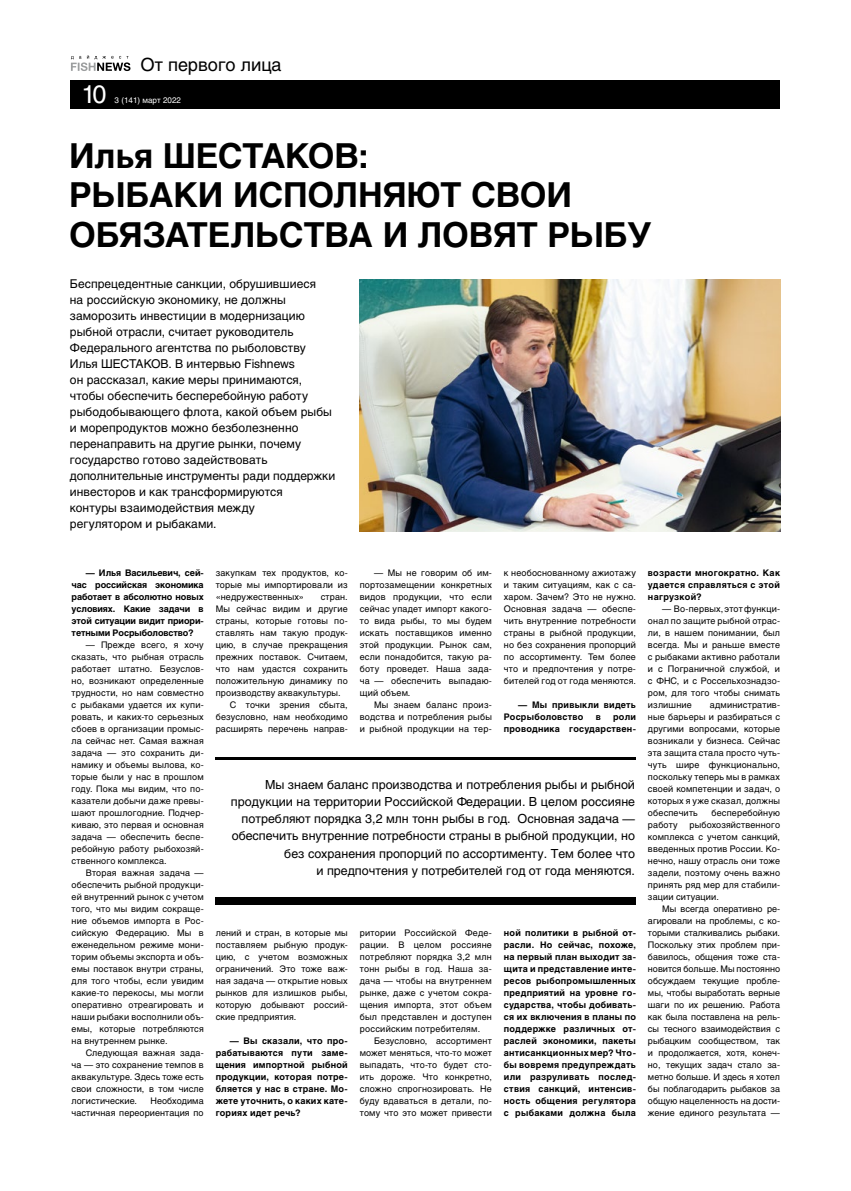
<style>
.page{position:relative;width:851px;height:1191px;background:#fff}
.page>*{position:absolute;margin:0;border:0;box-sizing:border-box;transform-origin:0 0}
.t1{font:700 34.1px/39.8px "Helios C";letter-spacing:-.01em;color:#000}
.t2{font:25px "Helios C";color:#fff}
.t3{font:18px "Helios C";color:#000}
.t4{font:12.4px/17.2px "Helios C";color:#000;text-align:right}
.t5{font:12px/16px "Helios C";letter-spacing:.005em;color:#000}
.t6{font:9px/12px "Helios C";letter-spacing:.015em;color:#000;text-align:justify}
.t7{font:700 9px/12px "Helios C";letter-spacing:.025em;color:#000;text-align:justify}
.t8{font:8px "Helios C";color:#fff}
</style>
<div class="page">
<svg style="left:71px;top:55px;width:59px;height:16px"></svg>
<div style="left:71px;top:81px;width:709px;height:28px;background:#000"></div>
<img style="left:359px;top:280px;width:421px;height:251px">
<hr style="left:215px;top:757px;width:420px;height:3px;background:#000">
<div style="left:215px;top:897px;width:420px;height:8px;background:#000"></div>
<h3 class="t3" style="left:140px;top:54px;width:143px">От первого лица</h3>
<h2 class="t2" style="left:81px;top:80px;width:27px">10</h2>
<p class="t8" style="left:115px;top:96px;width:68px">3 (141) март 2022</p>
<h1 class="t1" style="left:69px;top:136px;width:583px">Илья ШЕСТАКОВ:<br>РЫБАКИ ИСПОЛНЯЮТ СВОИ<br>ОБЯЗАТЕЛЬСТВА И ЛОВЯТ РЫБУ</h1>
<p class="t5" style="left:70px;top:275px;width:267px">Беспрецедентные санкции, обрушившиеся<br>на российскую экономику, не должны заморозить инвестиции в модернизацию рыбной отрасли, считает руководитель Федерального агентства по рыболовству Илья ШЕСТАКОВ. В интервью Fishnews<br>он рассказал, какие меры принимаются, чтобы обеспечить бесперебойную работу рыбодобывающего флота, какой объем рыбы и морепродуктов можно безболезненно перенаправить на другие рынки, почему государство готово задействовать дополнительные инструменты ради поддержки инвесторов и как трансформируются<br>контуры взаимодействия между<br>регулятором и рыбаками.</p>
<p class="t7" style="left:72px;top:567px;width:133px;text-indent:14px">— Илья Васильевич, сей&shy;час российская экономика работает в абсолютно новых условиях. Какие задачи в этой ситуации видит приори&shy;тетными Росрыболовство?</p>
<p class="t6" style="left:72px;top:639px;width:133px;text-indent:14px">— Прежде всего, я хочу сказать, что рыбная отрасль работает штатно. Безуслов&shy;но, возникают определенные трудности, но нам совместно с рыбаками удается их купи&shy;ровать, и каких-то серьезных сбоев в организации промыс&shy;ла сейчас нет. Самая важная задача — это сохранить ди&shy;намику и объемы вылова, ко&shy;торые были у нас в прошлом году. Пока мы видим, что по&shy;казатели добычи даже превы&shy;шают прошлогодние. Подчер&shy;киваю, это первая и основная задача — обеспечить беспе&shy;ребойную работу рыбохозяй&shy;ственного комплекса.</p>
<p class="t6" style="left:72px;top:867px;width:134px;text-indent:14px">Вторая важная задача — обеспечить рыбной продукци&shy;ей внутренний рынок с учетом того, что мы видим сокраще&shy;ние объемов импорта в Рос&shy;сийскую Федерацию. Мы в еженедельном режиме мони&shy;торим объемы экспорта и объ&shy;емы поставок внутри страны, для того чтобы, если увидим какие-то перекосы, мы могли оперативно отреагировать и наши рыбаки восполнили объ&shy;емы, которые потребляются на внутреннем рынке.</p>
<p class="t6" style="left:72px;top:1047px;width:133px;text-indent:14px">Следующая важная зада&shy;ча — это сохранение темпов в аквакультуре. Здесь тоже есть свои сложности, в том числе логистические.</p>
<p class="t6" style="left:72px;top:1095px;width:133px;text-align:right">Необходима<br>частичная переориентация по</p>
<p class="t6" style="left:216px;top:567px;width:133px">закупкам тех продуктов, ко&shy;торые мы импортировали из «недружественных»</p>
<p class="t6" style="left:321px;top:591px;width:29px">стран.</p>
<p class="t6" style="left:216px;top:603px;width:133px">Мы сейчас видим и другие</p>
<p class="t6" style="left:216px;top:615px;width:133px">страны, которые готовы по-</p>
<p class="t6" style="left:216px;top:627px;width:133px">ставлять нам такую продук-</p>
<p class="t6" style="left:216px;top:639px;width:133px">цию, в случае прекращения</p>
<p class="t6" style="left:216px;top:651px;width:133px">прежних поставок. Считаем,</p>
<p class="t6" style="left:216px;top:663px;width:133px">что нам удастся сохранить</p>
<p class="t6" style="left:216px;top:675px;width:133px">положительную динамику по</p>
<p class="t6" style="left:216px;top:687px;width:126px">производству аквакультуры.</p>
<p class="t6" style="left:230px;top:699px;width:119px">С точки зрения сбыта,</p>
<p class="t6" style="left:216px;top:711px;width:133px">безусловно, нам необходимо</p>
<p class="t6" style="left:216px;top:723px;width:133px">расширять перечень направ-</p>
<p class="t6" style="left:360px;top:567px;width:134px;text-indent:14px">— Мы не говорим об им&shy;портозамещении конкретных видов продукции, что если сейчас упадет импорт какого&shy;то вида рыбы, то мы будем искать поставщиков именно этой продукции. Рынок сам, если понадобится, такую ра&shy;боту проведет. Наша зада&shy;ча — обеспечить выпадаю&shy;щий объем.</p>
<p class="t6" style="left:360px;top:698px;width:133px;text-indent:14px">Мы знаем баланс произ&shy;водства и потребления рыбы и рыбной продукции на тер-</p>
<p class="t6" style="left:504px;top:566px;width:133px">к необоснованному ажиотажу и таким ситуациям, как с са&shy;харом. Зачем? Это не нужно.<br>Основная задача — обеспе&shy;чить внутренние потребности страны в рыбной продукции, но без сохранения пропорций по ассортименту. Тем более что и предпочтения у потре&shy;бителей год от года меняются.</p>
<p class="t7" style="left:504px;top:698px;width:133px;text-indent:14px">— Мы привыкли видеть<br>Росрыболовство</p>
<p class="t7" style="left:504px;top:710px;width:133px;text-align:right">роли<br>проводника государствен-</p>
<p class="t7" style="left:595px;top:710px;width:7px">в</p>
<p class="t4" style="left:231px;top:776px;width:405px">Мы знаем баланс производства и потребления рыбы и рыбной продукции на территории Российской Федерации. В целом россияне потребляют порядка 3,2 млн тонн рыбы в год. Основная задача — обеспечить внутренние потребности страны в рыбной продукции, но без сохранения пропорций по ассортименту. Тем более что<br>и предпочтения у потребителей год от года меняются.</p>
<p class="t6" style="left:216px;top:927px;width:133px">лений и стран, в которые мы поставляем рыбную продук&shy;цию, с учетом возможных ограничений. Это тоже важ&shy;ная задача — открытие новых рынков для излишков рыбы, которую добывают россий&shy;ские предприятия.</p>
<p class="t7" style="left:216px;top:1035px;width:133px;text-indent:14px">— Вы сказали, что про&shy;рабатываются пути заме&shy;щения импортной рыбной продукции, которая потре&shy;бляется у нас в стране. Мо&shy;жете уточнить, о каких кате&shy;гориях идет речь?</p>
<p class="t6" style="left:360px;top:926px;width:133px">ритории Российской Феде&shy;рации. В целом россияне потребляют порядка 3,2 млн тонн рыбы в год. Наша за&shy;дача — чтобы на внутреннем рынке, даже с учетом сокра&shy;щения импорта, этот объем был представлен и доступен российским потребителям.</p>
<p class="t6" style="left:360px;top:1034px;width:133px;text-indent:14px">Безусловно, ассортимент может меняться, что-то может выпадать, что-то будет сто&shy;ить дороже. Что конкретно, сложно спрогнозировать. Не буду вдаваться в детали, по&shy;тому что это может привести</p>
<p class="t7" style="left:504px;top:926px;width:134px">ной политики в рыбной от&shy;расли. Но сейчас, похоже, на первый план выходит за&shy;щита и представление инте&shy;ресов рыбопромышленных предприятий на уровне го&shy;сударства, чтобы добивать&shy;ся их включения в планы по поддержке различных от&shy;раслей экономики, пакеты антисанкционных мер? Что&shy;бы вовремя предупреждать или разруливать послед&shy;ствия санкций, интенсив&shy;ность общения регулятора с рыбаками должна была</p>
<p class="t7" style="left:648px;top:566px;width:133px">возрасти многократно. Как удается справляться с этой нагрузкой?</p>
<p class="t6" style="left:648px;top:602px;width:133px;text-indent:14px">— Во-первых, этот функци&shy;онал по защите рыбной отрас&shy;ли, в нашем понимании, был всегда. Мы и раньше вместе с рыбаками активно работали и с Пограничной службой, и с ФНС, и с Россельхознадзо&shy;ром, для того чтобы снимать излишние</p>
<p class="t6" style="left:648px;top:698px;width:134px;text-indent:62px">административ&shy;ные барьеры и разбираться с другими вопросами, которые возникали у бизнеса. Сейчас эта защита стала просто чуть&shy;чуть шире функционально, поскольку теперь мы в рамках своей компетенции и задач, о которых я уже сказал, должны обеспечить</p>
<p class="t6" style="left:711px;top:806px;width:70px">бесперебойную</p>
<p class="t6" style="left:648px;top:818px;width:133px;text-indent:41px">рыбохозяйственного комплекса с учетом санкций, введенных против России. Ко&shy;нечно, нашу отрасль они тоже задели, поэтому очень важно принять ряд мер для стабили&shy;зации ситуации.</p>
<p class="t6" style="left:648px;top:902px;width:133px;text-indent:14px">Мы всегда оперативно ре&shy;агировали на проблемы, с ко&shy;торыми сталкивались рыбаки.<br>Поскольку этих проблем при&shy;бавилось, общения тоже ста&shy;новится больше. Мы постоянно обсуждаем текущие пробле&shy;мы, чтобы выработать верные шаги по их решению. Работа как была поставлена на рель&shy;сы тесного взаимодействия с рыбацким сообществом, так и продолжается, хотя, конеч&shy;но, текущих задач стало за&shy;метно больше. И здесь я хотел бы поблагодарить рыбаков за общую нацеленность на дости&shy;жение единого результата —</p>
<p class="t6" style="left:648px;top:818px;width:31px">работу</p>
</div>
